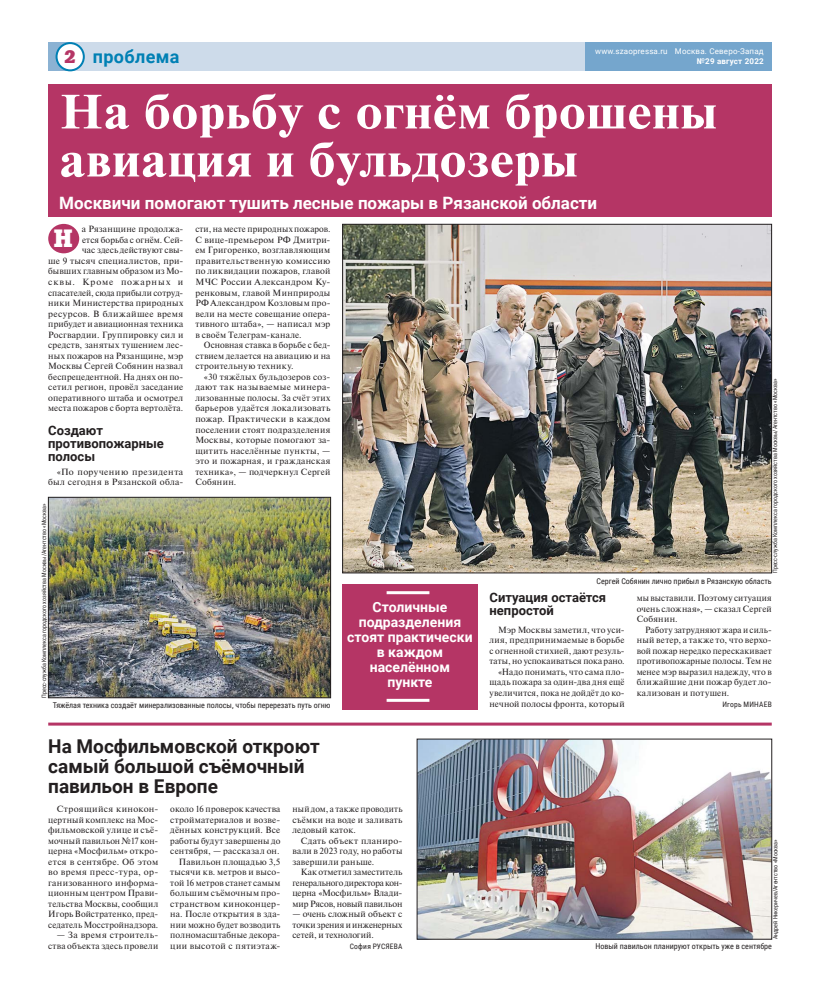
<style>
.page{position:relative;width:820px;height:993px;background:#fff}
.page>*{position:absolute;margin:0;border:0;box-sizing:border-box;transform-origin:0 0}
.t1{font:700 48px/48px "Newton C";letter-spacing:.02em;color:#fff;scale:1.1 1}
.t2{font:25px "Xenia C";color:#fff}
.t3{font:700 19px/20px "Roboto";color:#231f20}
.t4{font:700 18px "Roboto";letter-spacing:.02em;color:#0080b4}
.t5{font:18px "Xenia C";color:#b53565}
.t6{font:700 17px "Roboto";color:#fff}
.t7{font:700 14px/15px "Roboto";color:#fff;text-align:center}
.t8{font:700 13px/13px "Roboto";color:#231f20}
.t9{font:9px/10.5px "Newton C";letter-spacing:.02em;color:#231f20;text-align:justify}
.t10{font:8px "Roboto Condensed";color:#231f20}
.t11{font:8px "Roboto";letter-spacing:.02em;color:#fff}
.t12{font:700 8px "Roboto";letter-spacing:.02em;color:#fff}
.t13{font:7.5px "Roboto Condensed";letter-spacing:.025em;color:#231f20}
.t14{font:6px "Roboto Condensed";color:#231f20}
</style>
<div class="page">
<div style="left:584px;top:43px;width:187px;height:28px;background:#75a6cd"></div>
<div style="left:48px;top:43px;width:22px;height:28px;background:#8bb2d3"></div>
<div style="left:70px;top:43px;width:514px;height:28px;background:#cddbea"></div>
<div style="left:57px;top:43px;width:27px;height:27px;background:#fff;border-radius:50%"></div>
<div style="left:56px;top:42px;width:29px;height:29px;border:2px solid #0080b4;border-radius:50%"></div>
<hr style="left:48px;top:722px;width:723px;height:3px;background:#b53565">
<div style="left:48px;top:224px;width:31px;height:29px;background:#b53565;border-radius:50%"></div>
<div style="left:48px;top:85px;width:723px;height:132px;background:#b53565"></div>
<div style="left:342px;top:583px;width:135px;height:125px;background:#b53565"></div>
<hr style="left:386px;top:591px;width:43px;height:3px;background:#fff">
<hr style="left:386px;top:698px;width:43px;height:3px;background:#fff">
<img style="left:344px;top:226px;width:425px;height:345px">
<div style="left:342px;top:224px;width:429px;height:349px;border:1px solid #231f20"></div>
<img style="left:50px;top:499px;width:278px;height:196px">
<div style="left:48px;top:497px;width:282px;height:200px;border:1px solid #231f20"></div>
<img style="left:419px;top:740px;width:350px;height:197px">
<h3 class="t5" style="left:65px;top:45px;width:13px">2</h3>
<p class="t11" style="left:595px;top:47px;width:170px">www.szaopressa.ru Москва. Северо-Запад</p>
<h3 class="t4" style="left:93px;top:46px;width:88px">проблема</h3>
<p class="t12" style="left:696px;top:56px;width:68px">№29 август 2022</p>
<h1 class="t1" style="left:60px;top:92px;width:598px">На борьбу с огнём брошены авиация и бульдозеры</h1>
<h3 class="t6" style="left:59px;top:193px;width:539px">Москвичи помогают тушить лесные пожары в Рязанской области</h3>
<p class="t9" style="left:48px;top:224px;width:136px;text-align:right">а Рязанщине продолжа-<br>ется борьба с огнём. Сей-<br>час здесь действуют свы-<br>ше 9 тысяч специалистов, при&shy;бывших главным образом из Мо&shy;сквы. Кроме пожарных и спасателей, сюда прибыли сотруд&shy;ники Министерства природных ресурсов. В ближайшее время прибудет и авиационная техника<br>Росгвардии. Группировку сил и средств, занятых тушением лес&shy;ных пожаров на Рязанщине, мэр<br>Москвы Сергей Собянин назвал беспрецедентной. На днях он по&shy;сетил регион, провёл заседание оперативного штаба и осмотрел места пожаров с борта вертолёта.</p>
<h3 class="t8" style="left:48px;top:424px;width:117px">Создают противопожарные полосы</h3>
<p class="t9" style="left:48px;top:466px;width:136px;text-align:right">«По поручению президента был сегодня в Рязанской обла-</p>
<h2 class="t2" style="left:53px;top:223px;width:21px">Н</h2>
<p class="t14" style="left:40px;top:697px;width:196px;rotate:-90deg">Пресс-служба Комплекса городского хозяйства Москвы/Агентство «Москва»</p>
<p class="t9" style="left:195px;top:224px;width:137px">сти, на месте природных пожаров.<br>С вице -премьером РФ Дмитри&shy;ем Григоренко, возглавляющим правительственную комиссию по ликвидации пожаров, главой МЧС России Александром Ку&shy;ренковым, главой Минприроды РФ Александром Козловым про&shy;вели на месте совещание опера&shy;тивного штаба», — написал мэр в своём Телеграм- канале.</p>
<p class="t9" style="left:195px;top:340px;width:136px;text-indent:9px">Основная ставка в борьбе с бед&shy;ствием делается на авиацию и на строительную технику.</p>
<p class="t9" style="left:195px;top:371px;width:136px;text-indent:9px">«30 тяжёлых бульдозеров соз&shy;дают так называемые минера&shy;лизованные полосы. За счёт этих барьеров удаётся локализовать пожар. Практически в каждом поселении стоят подразделения Москвы, которые помогают за&shy;щитить населённые пункты, — это и пожарная, и гражданская техника», — подчеркнул Сергей Собянин.</p>
<p class="t10" style="left:53px;top:700px;width:279px">Тяжёлая техника создаёт минерализованные полосы, чтобы перерезать путь огню</p>
<h3 class="t3" style="left:48px;top:736px;width:273px">На Мосфильмовской откроют самый большой съёмочный павильон в Европе</h3>
<h3 class="t7" style="left:347px;top:599px;width:127px">Столичные подразделения стоят практически в каждом населённом пункте</h3>
<p class="t9" style="left:48px;top:803px;width:111px;text-indent:9px">Строящийся кинокон&shy;цертный комплекс на Мос&shy;фильмовской улице и съё&shy;мочный павильон №17 кон&shy;церна «Мосфильм» откро&shy;ется в сентябре. Об этом во время пресс-тура, ор&shy;ганизованного информа&shy;ционным центром Прави&shy;тельства Москвы, сообщил Игорь Войстратенко, пред&shy;седатель Мосстройнадзора.</p>
<p class="t9" style="left:48px;top:929px;width:111px;text-align:right">— За время строитель&shy;ства объекта здесь провели</p>
<p class="t9" style="left:170px;top:803px;width:111px;text-align:right">около 16 проверок качества стройматериалов и возве&shy;дённых конструкций. Все работы будут завершены до сентября, — рассказал он.<br>Павильон площадью 3,5 тысячи кв. метров и высо&shy;той 16 метров станет самым большим съёмочным про&shy;странством киноконцер&shy;на. После открытия в зда&shy;нии можно будет возводить полномасштабные декора&shy;ции высотой с пятиэтаж-</p>
<p class="t9" style="left:292px;top:803px;width:111px">ный дом, а также проводить съёмки на воде и заливать ледовый каток.</p>
<p class="t9" style="left:292px;top:834px;width:111px;text-indent:9px">Сдать объект планиро&shy;вали в 2023 году, но работы завершили раньше.</p>
<p class="t9" style="left:292px;top:866px;width:111px;text-indent:9px">Как отметил заместитель генерального директора кон&shy;церна «Мосфильм» Влади&shy;мир Рясов, новый павильон</p>
<p class="t9" style="left:292px;top:908px;width:111px">— очень сложный объект с точки зрения и инженерных сетей, и технологий.</p>
<p class="t13" style="left:349px;top:941px;width:54px">София РУСЯЕВА</p>
<p class="t14" style="left:771px;top:573px;width:196px;rotate:-90deg">Пресс-служба Комплекса городского хозяйства Москвы/Агентство «Москва»</p>
<p class="t10" style="left:596px;top:576px;width:177px">Сергей Собянин лично прибыл в Рязанскую область</p>
<h3 class="t8" style="left:489px;top:591px;width:118px">Ситуация остаётся непростой</h3>
<p class="t9" style="left:489px;top:624px;width:136px;text-align:right">Мэр Москвы заметил, что уси&shy;лия, предпринимаемые в борьбе с огненной стихией, дают резуль&shy;таты, но успокаиваться пока рано. «Надо понимать, что сама пло&shy;щадь пожара за один-два дня ещё увеличится, пока не дойдёт до ко&shy;нечной полосы фронта, который</p>
<p class="t9" style="left:636px;top:592px;width:136px">мы выставили. Поэтому ситуация очень сложная», — сказал Сергей Собянин.</p>
<p class="t9" style="left:636px;top:624px;width:136px;text-indent:9px">Работу затрудняют жара и силь&shy;ный ветер, а также то, что верхо&shy;вой пожар нередко перескакивает противопожарные полосы. Тем не менее мэр выразил надежду, что в ближайшие дни пожар будет ло&shy;кализован и потушен.</p>
<p class="t13" style="left:722px;top:699px;width:51px">Игорь МИНАЕВ</p>
<p class="t14" style="left:771px;top:939px;width:101px;rotate:-90deg">Андрей Никеричев/Агентство «Москва»</p>
<p class="t10" style="left:595px;top:941px;width:178px">Новый павильон планируют открыть уже в сентябре</p>
</div>
